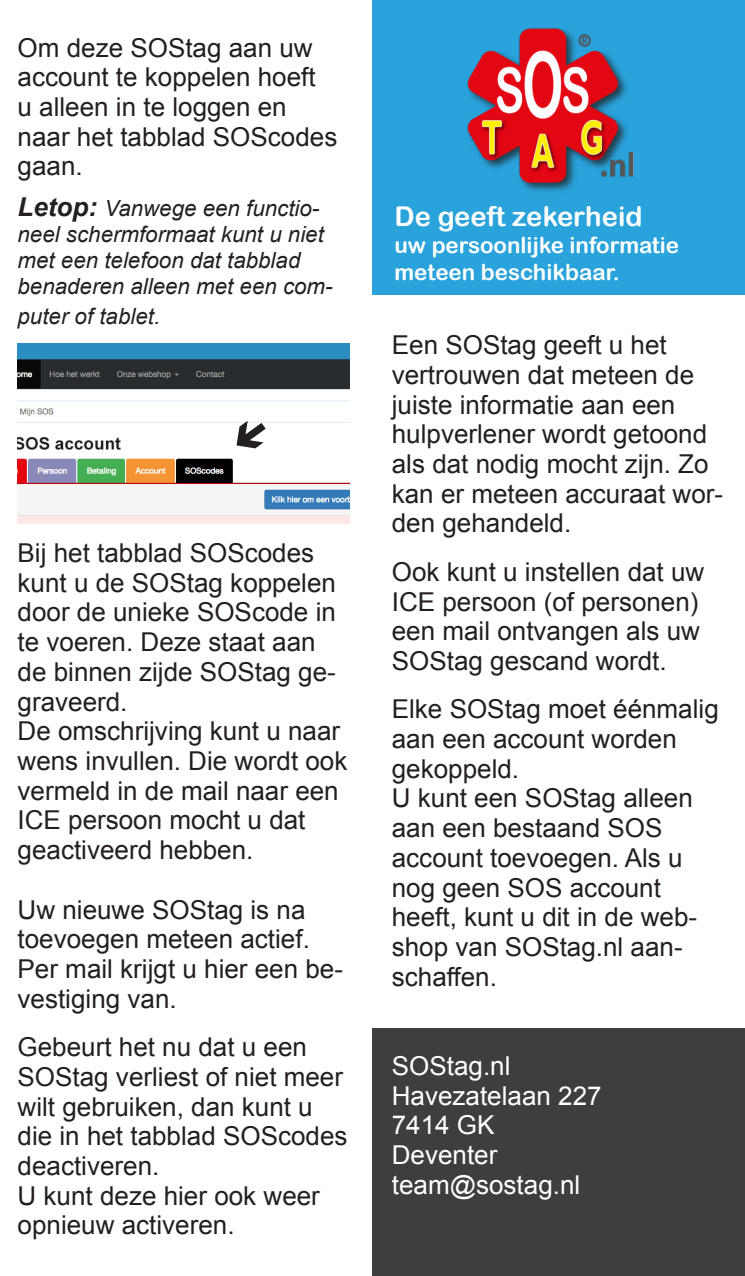
<style>
.page{position:relative;width:745px;height:1276px;background:#fff}
.page>*{position:absolute;margin:0;border:0;box-sizing:border-box;transform-origin:0 0}
.t1{font:27.25px "Arial Rounded MT Bold";color:#fff}
.t2{font:26px/29.8px "Arial";color:#231f20}
.t3{font:26px "Arial";color:#fff}
.t4{font:italic 22.25px/26px "Arial";color:#231f20}
.t5{font:22.25px "Arial Rounded MT Bold";color:#fff}
.s1{font-weight:700;font-size:26px}
</style>
<div class="page">
<div style="left:372px;top:1028px;width:372px;height:248px;background:#3e3e3f"></div>
<div style="left:372px;top:0;width:372px;height:295px;background:#2aa2db"></div>
<img style="left:467px;top:28px;width:167px;height:164px">
<img style="left:18px;top:344px;width:331px;height:180px">
<svg style="left:228px;top:414px;width:43px;height:42px"></svg>
<p class="t2" style="left:18px;top:33px;width:321px">Om deze SOStag aan uw account te koppelen hoeft<br>u alleen in te loggen en naar het tabblad SOScodes gaan.</p>
<p class="t4" style="left:18px;top:196px;width:316px"><span class="s1">Letop:</span> Vanwege een functio&shy;neel schermformaat kunt u niet met een telefoon dat tabblad benaderen alleen met een com-</p>
<p class="t4" style="left:18px;top:304px;width:144px">puter of tablet.</p>
<p class="t2" style="left:18px;top:538px;width:320px">Bij het tabblad SOScodes kunt u de SOStag koppelen door de unieke SOScode in te voeren. Deze staat aan de binnen zijde SOStag ge&shy;graveerd.</p>
<p class="t2" style="left:18px;top:716px;width:331px">De omschrijving kunt u naar wens invullen. Die wordt ook vermeld in de mail naar een<br>ICE persoon mocht u dat geactiveerd hebben.</p>
<p class="t2" style="left:18px;top:895px;width:327px">Uw nieuwe SOStag is na toevoegen meteen actief.<br>Per mail krijgt u hier een be&shy;vestiging van.</p>
<p class="t2" style="left:18px;top:1032px;width:331px">Gebeurt het nu dat u een<br>SOStag verliest of niet meer wilt gebruiken, dan kunt u die in het tabblad SOScodes deactiveren.</p>
<p class="t2" style="left:18px;top:1181px;width:304px">U kunt deze hier ook weer</p>
<p class="t2" style="left:18px;top:1210px;width:218px">opnieuw activeren.</p>
<p class="t1" style="left:394px;top:200px;width:249px">De geeft zekerheid</p>
<p class="t5" style="left:394px;top:232px;width:286px">uw persoonlijke informatie</p>
<p class="t5" style="left:394px;top:258px;width:226px">meteen beschikbaar.</p>
<p class="t2" style="left:391px;top:330px;width:332px">Een SOStag geeft u het vertrouwen dat meteen de juiste informatie aan een hulpverlener wordt getoond als dat nodig mocht zijn. Zo kan er meteen accuraat wor&shy;den gehandeld.</p>
<p class="t2" style="left:391px;top:557px;width:314px">Ook kunt u instellen dat uw<br>ICE persoon (of personen) een mail ontvangen als uw<br>SOStag gescand wordt.</p>
<p class="t2" style="left:391px;top:694px;width:328px">Elke SOStag moet éénmalig aan een account worden</p>
<p class="t2" style="left:391px;top:754px;width:129px">gekoppeld.</p>
<p class="t2" style="left:391px;top:783px;width:302px">U kunt een SOStag alleen aan een bestaand SOS</p>
<p class="t2" style="left:391px;top:843px;width:306px">account toevoegen. Als u nog geen SOS account heeft, kunt u dit in de web&shy;shop van SOStag.nl aan&shy;schaffen.</p>
<p class="t3" style="left:391px;top:1048px;width:120px">SOStag.nl</p>
<p class="t3" style="left:391px;top:1078px;width:211px">Havezatelaan 227</p>
<p class="t3" style="left:391px;top:1108px;width:104px">7414 GK</p>
<p class="t3" style="left:391px;top:1138px;width:107px">Deventer</p>
<p class="t3" style="left:391px;top:1167px;width:190px">team@sostag.nl</p>
</div>
